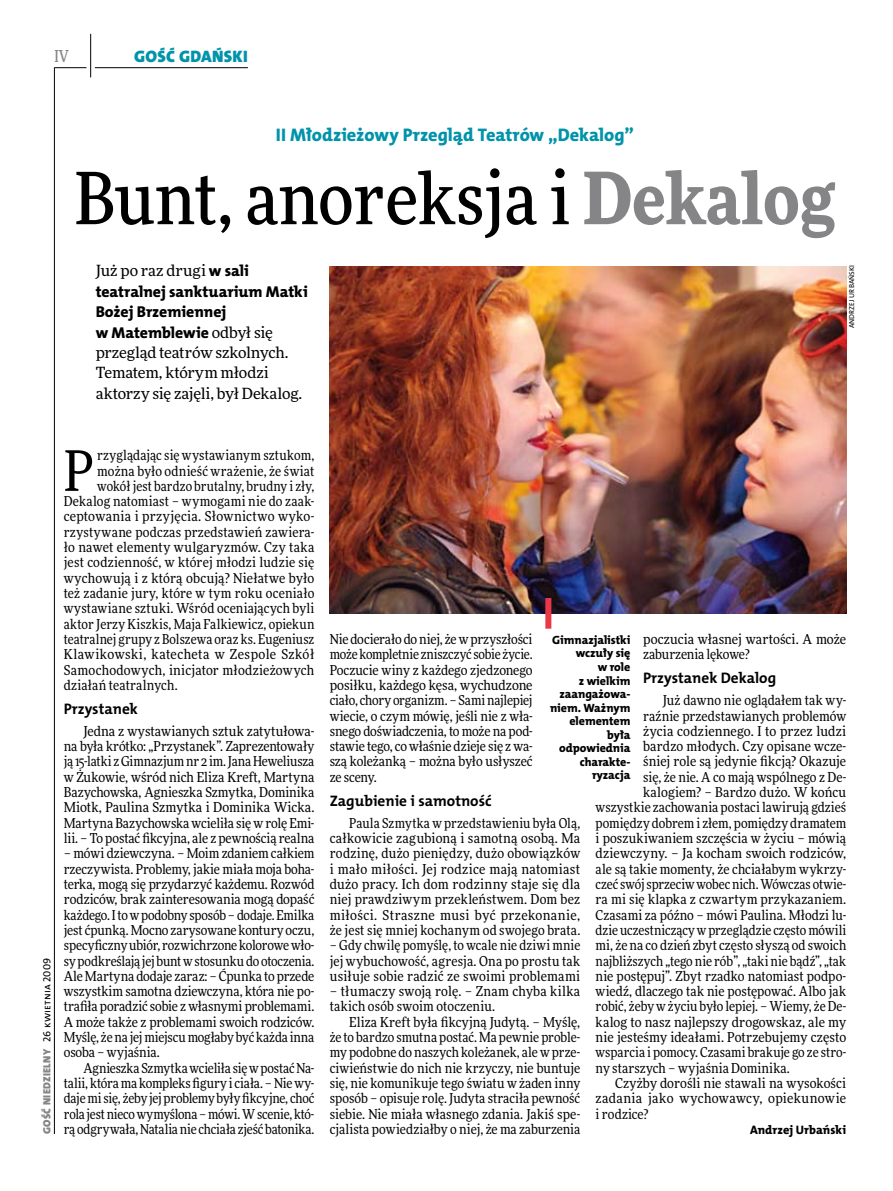
<style>
.page{position:relative;width:893px;height:1191px;background:#fff}
.page>*{position:absolute;margin:0;border:0;box-sizing:border-box;transform-origin:0 0}
.t1{font:500 72px "Freeday Narrow";color:#000}
.t2{font:55.95px "Freeday Narrow News";color:#000}
.t3{font:18.3px "The Mix HP8 Ex Bld";color:#0093aa}
.t4{font:16.65px "The Mix HP9 Blk";letter-spacing:.02em;color:#0093aa}
.t5{font:500 16.5px "Freeday Narrow";color:#858486;scale:.9 1}
.t6{font:15.75px/20.4px "The Mix HP8 Ex Bld";color:#000}
.t7{font:15.45px/20.4px "Freeday News";letter-spacing:-.01em;color:#000}
.t8{font:15.45px "Freeday News";letter-spacing:.01em;color:#000}
.t9{font:15.3px "The Mix HP7 Bld";color:#000}
.t10{font:13.65px/15.3px "Freeday Narrow News";letter-spacing:.005em;color:#000;text-align:justify}
.t11{font:13.65px "Freeday Narrow News";letter-spacing:.03em;color:#000}
.t12{font:12.3px "The Mix HP8 Ex Bld";color:#000}
.t13{font:12px/13.5px "The Mix HP8 Ex Bld";letter-spacing:-.005em;color:#000;text-align:right}
.t14{font:10.5px "The Mix HP9 Blk";letter-spacing:.025em;color:#858486}
.t15{font:7.2px "The Mix HP5 Plain";letter-spacing:.015em;color:#000}
.s1{font-weight:900;color:#858486}
.s2{font-family:"The Mix HP8 Ex Bld";font-size:15.75px}
.s3{font-family:"Freeday News";font-size:15.45px}
.s4{font-family:"The Mix HP5 Plain";color:#000}
</style>
<div class="page">
<hr style="left:54px;top:67px;width:1px;height:1067px;background:#000">
<hr style="left:90px;top:34px;width:1px;height:43px;background:#000">
<hr style="left:54px;top:67px;width:32px;height:1px;background:#000">
<hr style="left:95px;top:67px;width:153px;height:1px;background:#000">
<img style="left:330px;top:267px;width:516px;height:346px">
<div style="left:545px;top:598px;width:6px;height:30px;background:#eb3848"></div>
<p class="t5" style="left:54px;top:46px;width:17px">IV</p>
<p class="t4" style="left:134px;top:46px;width:115px">GOŚĆ GDAŃSKI</p>
<h3 class="t3" style="left:276px;top:123px;width:359px">II Młodzieżowy Przegląd Teatrów „Dekalog”</h3>
<h1 class="t1" style="left:75px;top:154px;width:762px">Bunt, anoreksja i <span class="s1">Dekalog</span></h1>
<p class="t8" style="left:96px;top:261px;width:154px">Już po raz drugi <span class="s2">w sali</span></p>
<p class="t6" style="left:96px;top:281px;width:213px">teatralnej sanktuarium Matki<br>Bożej Brzemiennej<br>w Matemblewie <span class="s3">odbył się</span></p>
<p class="t7" style="left:96px;top:342px;width:208px">przegląd teatrów szkolnych.<br>Tematem, którym młodzi aktorzy się zajęli, był Dekalog.</p>
<p class="t15" style="left:847px;top:328px;width:65px;rotate:-90deg">andrzej U rbański</p>
<p class="t14" style="left:40px;top:1134px;width:178px;rotate:-90deg">GOŚĆ NIEDZIELNY <span class="s4">26 kwietnia 2009</span></p>
<h2 class="t2" style="left:64px;top:436px;width:32px">P</h2>
<p class="t10" style="left:97px;top:447px;width:219px">rzyglądając się wystawianym sztukom,</p>
<p class="t10" style="left:97px;top:463px;width:219px">można było odnieść wrażenie, że świat</p>
<p class="t10" style="left:97px;top:478px;width:219px">wokół jest bardzo brutalny, brudny i zły,</p>
<p class="t10" style="left:64px;top:493px;width:252px">Dekalog natomiast – wymogami nie do zaak-</p>
<p class="t10" style="left:64px;top:509px;width:252px">ceptowania i przyjęcia. Słownictwo wyko-</p>
<p class="t10" style="left:64px;top:524px;width:252px">rzystywane podczas przedstawień zawiera-</p>
<p class="t10" style="left:64px;top:539px;width:252px">ło nawet elementy wulgaryzmów. Czy taka</p>
<p class="t10" style="left:64px;top:555px;width:252px">jest codzienność, w której młodzi ludzie się</p>
<p class="t10" style="left:64px;top:570px;width:252px">wychowują i z którą obcują? Niełatwe było</p>
<p class="t10" style="left:64px;top:585px;width:252px">też zadanie jury, które w tym roku oceniało</p>
<p class="t10" style="left:64px;top:600px;width:252px">wystawiane sztuki. Wśród oceniających byli</p>
<p class="t10" style="left:64px;top:616px;width:252px">aktor Jerzy Kiszkis, Maja Falkiewicz, opiekun</p>
<p class="t10" style="left:64px;top:631px;width:252px">teatralnej grupy z Bolszewa oraz ks. Eugeniusz</p>
<p class="t11" style="left:64px;top:646px;width:252px">Klawikowski, katecheta w Zespole Szkół</p>
<p class="t10" style="left:64px;top:662px;width:252px">Samochodowych, inicjator młodzieżowych</p>
<p class="t10" style="left:64px;top:677px;width:115px">działań teatralnych.</p>
<p class="t9" style="left:64px;top:699px;width:76px">Przystanek</p>
<p class="t10" style="left:64px;top:723px;width:252px;text-indent:20px">Jedna z wystawianych sztuk zatytułowa&shy;na była krótko: „Przystanek”. Zaprezentowały ją 15-latki zGimnazjum nr 2 im. Jana Heweliusza w Żukowie, wśród nich Eliza Kreft, Martyna Bazychowska, Agnieszka Szmytka, Dominika Miotk, Paulina Szmytka i Dominika Wicka.<br>Martyna Bazychowska wcieliła się w rolę Emi&shy;lii. – To postać fikcyjna, ale z pewnością realna</p>
<p class="t10" style="left:64px;top:845px;width:252px">– mówi dziewczyna. – Moim zdaniem całkiem rzeczywista. Problemy, jakie miała moja boha&shy;terka, mogą się przydarzyć każdemu. Rozwód rodziców, brak zainteresowania mogą dopaść każdego. Itowpodobny sposób – dodaje. Emilka jest ćpunką. Mocno zarysowane kontury oczu, specyficzny ubiór, rozwichrzone kolorowe wło&shy;sy podkreślają jej bunt wstosunku do otoczenia.<br>Ale Martyna dodaje zaraz: – Ćpunka to przede wszystkim samotna dziewczyna, która nie po&shy;trafiła poradzić sobie z własnymi problemami.<br>A może także z problemami swoich rodziców.<br>Myślę, że na jejmiejscu mogłaby być każda inna osoba – wyjaśnia.</p>
<p class="t10" style="left:64px;top:1060px;width:252px;text-indent:20px">Agnieszka Szmytka wcieliła się wpostać Na&shy;talii, która ma kompleks figury i ciała. – Niewy&shy;daje misię, żeby jej problemy były fikcyjne, choć rola jestnieco wymyślona – mówi. Wscenie, któ&shy;rą odgrywała, Natalia nie chciała zjeść batonika.</p>
<p class="t10" style="left:330px;top:631px;width:204px">Nie docierało do niej, że w przyszłości może kompletnie zniszczyć sobie życie.<br>Poczucie winy z każdego zjedzonego posiłku, każdego kęsa, wychudzone ciało, chory organizm. – Sami najlepiej wiecie, o czym mówię, jeśli nie z wła&shy;snego doświadczenia, to może na pod&shy;stawie tego, co właśnie dzieje się z wa&shy;szą koleżanką – można było usłyszeć ze sceny.</p>
<p class="t9" style="left:330px;top:791px;width:163px">Zagubienie i samotność</p>
<p class="t10" style="left:330px;top:815px;width:252px;text-indent:20px">Paula Szmytka w przedstawieniu była Olą, całkowicie zagubioną i samotną osobą. Ma rodzinę, dużo pieniędzy, dużo obowiązków i mało miłości. Jej rodzice mają natomiast dużo pracy. Ich dom rodzinny staje się dla niej prawdziwym przekleństwem. Dom bez miłości. Straszne musi być przekonanie, że jest się mniej kochanym od swojego brata.</p>
<p class="t10" style="left:330px;top:937px;width:252px">– Gdy chwilę pomyślę, to wcale nie dziwi mnie jej wybuchowość, agresja. Ona po prostu tak usiłuje sobie radzić ze swoimi problemami</p>
<p class="t10" style="left:330px;top:983px;width:252px">– tłumaczy swoją rolę. – Znam chyba kilka takich osób swoim otoczeniu.</p>
<p class="t10" style="left:330px;top:1014px;width:252px;text-indent:20px">Eliza Kreft była fikcyjną Judytą. – Myślę, że to bardzo smutna postać. Ma pewnie proble&shy;my podobne do naszych koleżanek, ale w prze&shy;ciwieństwie do nich nie krzyczy, nie buntuje się, nie komunikuje tego światu w żaden inny sposób – opisuje rolę. Judyta straciła pewność siebie. Nie miała własnego zdania. Jakiś spe&shy;cjalista powiedziałby o niej, że ma zaburzenia</p>
<p class="t10" style="left:643px;top:631px;width:205px">poczucia własnej wartości. A może zaburzenia lękowe?</p>
<p class="t9" style="left:643px;top:668px;width:135px">Przystanek Dekalog</p>
<p class="t10" style="left:663px;top:692px;width:185px">Już dawno nie oglądałem tak wy-</p>
<p class="t10" style="left:643px;top:708px;width:204px">raźnie przedstawianych problemów</p>
<p class="t10" style="left:643px;top:723px;width:205px">życia codziennego. I to przez ludzi</p>
<p class="t10" style="left:643px;top:738px;width:205px">bardzo młodych. Czy opisane wcze-</p>
<p class="t10" style="left:643px;top:754px;width:205px">śniej role są jedynie fikcją? Okazuje</p>
<p class="t10" style="left:643px;top:769px;width:205px">się, że nie. A co mają wspólnego z De-</p>
<p class="t10" style="left:643px;top:784px;width:205px">kalogiem? – Bardzo dużo. W końcu</p>
<p class="t10" style="left:596px;top:799px;width:252px">wszystkie zachowania postaci lawirują gdzieś</p>
<p class="t10" style="left:596px;top:815px;width:252px">pomiędzy dobrem i złem, pomiędzy dramatem</p>
<p class="t10" style="left:596px;top:830px;width:252px">i poszukiwaniem szczęścia w życiu – mówią</p>
<p class="t10" style="left:596px;top:845px;width:252px">dziewczyny. – Ja kocham swoich rodziców,</p>
<p class="t10" style="left:596px;top:861px;width:252px">ale są takie momenty, że chciałabym wykrzy-</p>
<p class="t10" style="left:596px;top:876px;width:252px">czeć swój sprzeciw wobec nich. Wówczas otwie-</p>
<p class="t10" style="left:596px;top:891px;width:252px">ra mi się klapka z czwartym przykazaniem.</p>
<p class="t10" style="left:596px;top:907px;width:252px">Czasami za późno – mówi Paulina. Młodzi lu-</p>
<p class="t10" style="left:596px;top:922px;width:252px">dzie uczestniczący w przeglądzie często mówili</p>
<p class="t10" style="left:596px;top:937px;width:252px">mi, że na co dzień zbyt często słyszą od swoich</p>
<p class="t10" style="left:596px;top:953px;width:252px">najbliższych „tego nie rób”, „taki nie bądź”, „tak</p>
<p class="t10" style="left:596px;top:968px;width:252px">nie postępuj”. Zbyt rzadko natomiast podpo-</p>
<p class="t10" style="left:596px;top:983px;width:252px">wiedź, dlaczego tak nie postępować. Albo jak</p>
<p class="t10" style="left:596px;top:998px;width:252px">robić, żeby w życiu było lepiej. – Wiemy, że De-</p>
<p class="t10" style="left:596px;top:1014px;width:252px">kalog to nasz najlepszy drogowskaz, ale my</p>
<p class="t10" style="left:596px;top:1029px;width:252px">nie jesteśmy ideałami. Potrzebujemy często</p>
<p class="t10" style="left:596px;top:1044px;width:252px">wsparcia i pomocy. Czasami brakuje go ze stro-</p>
<p class="t10" style="left:596px;top:1060px;width:196px">ny starszych – wyjaśnia Dominika.</p>
<p class="t10" style="left:615px;top:1075px;width:233px">Czyżby dorośli nie stawali na wysokości</p>
<p class="t10" style="left:596px;top:1090px;width:252px">zadania jako wychowawcy, opiekunowie</p>
<p class="t10" style="left:596px;top:1106px;width:54px">i rodzice?</p>
<p class="t12" style="left:750px;top:1122px;width:97px">Andrzej Urbański</p>
<p class="t13" style="left:550px;top:633px;width:82px">Gimnazjalistki wczuły się<br>w role<br>z wielkim zaangażowa&shy;niem. Ważnym elementem była odpowiednia charakte&shy;ryzacja</p>
</div>
